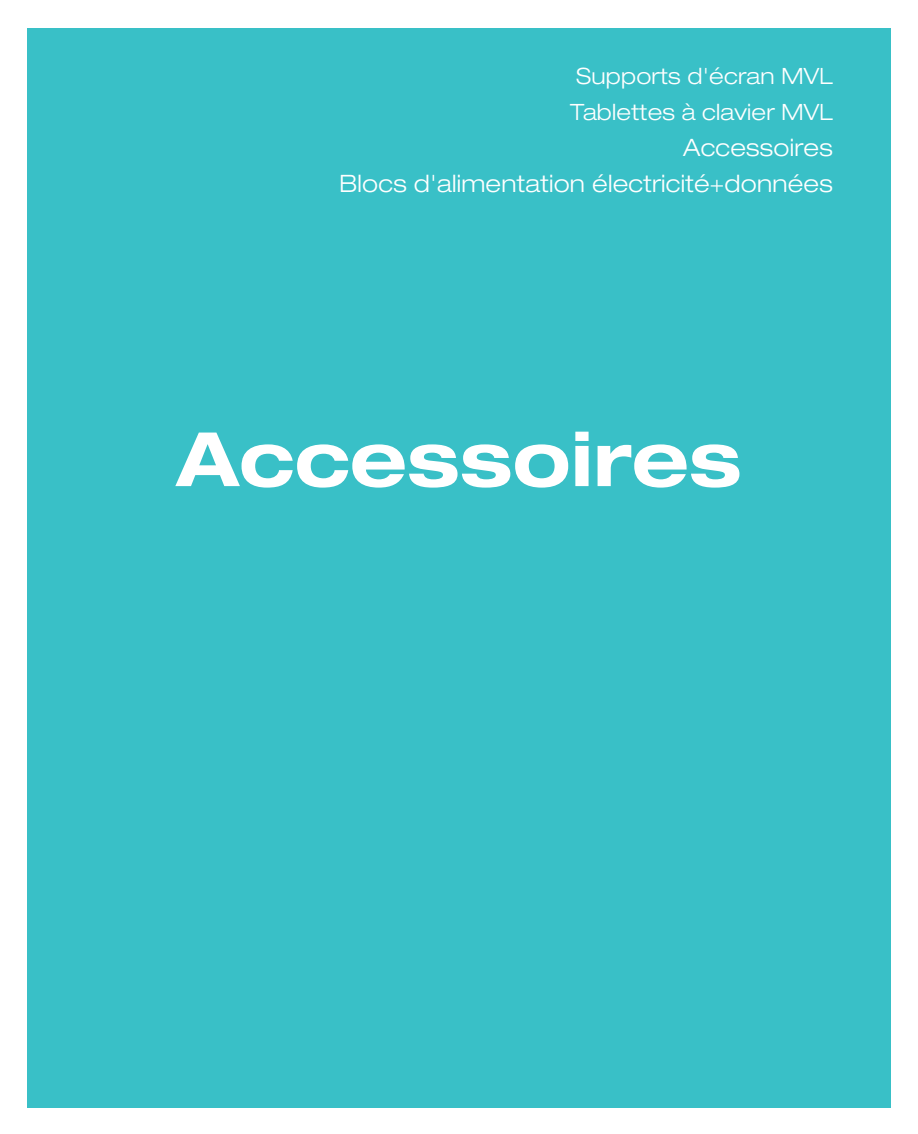
<style>
.page{position:relative;width:918px;height:1134px;background:#fff}
.page>*{position:absolute;margin:0;border:0;box-sizing:border-box;transform-origin:0 0}
.t1{font:700 expanded 75px "Helvetica Neue LT Std";color:#fff}
.t2{font:300 expanded 24px/36px "Helvetica Neue LT Std";letter-spacing:.01em;color:#fff;text-align:right}
.t3{font:300 expanded 22.5px/36px "Helvetica Neue LT Std";letter-spacing:.01em;color:#fff}
</style>
<div class="page">
<div style="left:27px;top:28px;width:864px;height:1080px;background:#39c0c7"></div>
<p class="t3" style="left:570px;top:57px;width:264px">Supports d'écran MVL<br>Tablettes à clavier MVL</p>
<p class="t2" style="left:340px;top:129px;width:495px">Accessoires<br>Blocs d'alimentation électricité+données</p>
<h1 class="t1" style="left:176px;top:412px;width:567px">Accessoires</h1>
</div>
